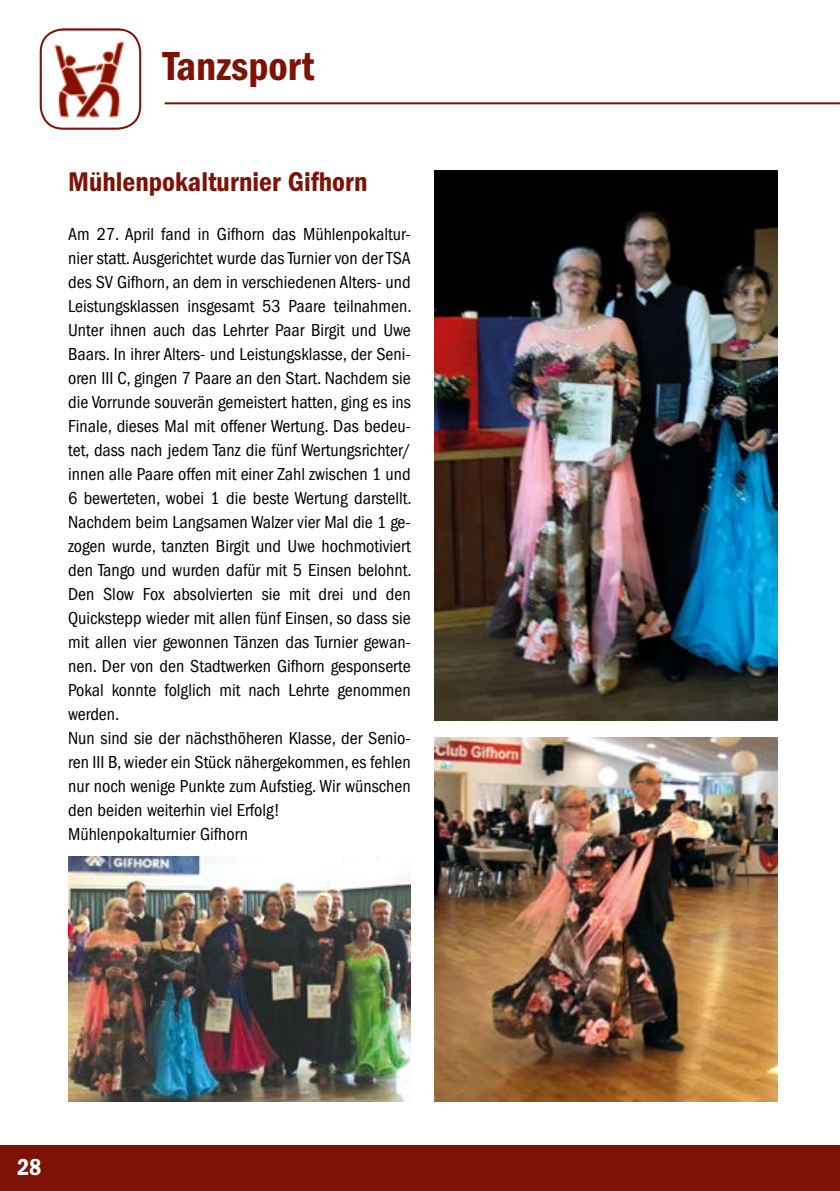
<style>
.page{position:relative;width:840px;height:1191px;background:#fff}
.page>*{position:absolute;margin:0;border:0;box-sizing:border-box;transform-origin:0 0}
.t1{font:600 condensed 42px "Franklin Gothic";color:#7d1206}
.t2{font:600 condensed 28px "Franklin Gothic";color:#7d1206}
.t3{font:600 condensed 24px "Franklin Gothic";color:#fff}
.t4{font:condensed 18px/24px "Franklin Gothic";color:#000}
</style>
<div class="page">
<div style="left:0;top:1145px;width:839px;height:46px;background:#7d1206"></div>
<img style="left:68px;top:856px;width:342px;height:245px">
<img style="left:434px;top:170px;width:343px;height:551px">
<img style="left:434px;top:737px;width:343px;height:364px">
<hr style="left:164px;top:102px;width:675px;height:2px;background:#7d1206">
<img style="left:41px;top:29px;width:99px;height:100px">
<div style="left:40px;top:28px;width:101px;height:102px;border:2px solid #7d1206;border-radius:23px"></div>
<h1 class="t1" style="left:163px;top:42px;width:153px">Tanzsport</h1>
<h2 class="t2" style="left:68px;top:166px;width:301px">Mühlenpokalturnier Gifhorn</h2>
<p class="t4" style="left:68px;top:222px;width:345px">Am 27. April fand in Gifhorn das Mühlenpokaltur&shy;nier statt. Ausgerichtet wurde das Turnier von der TSA des SV Gifhorn, an dem in verschiedenen Alters- und Leistungsklassen insgesamt 53 Paare teilnahmen.<br>Unter ihnen auch das Lehrter Paar Birgit und Uwe Baars. In ihrer Alters- und Leistungsklasse, der Seni&shy;oren III C, gingen 7 Paare an den Start. Nachdem sie die Vorrunde souverän gemeistert hatten, ging es ins Finale, dieses Mal mit offener Wertung. Das bedeu&shy;tet, dass nach jedem Tanz die fünf Wertungsrichter/ innen alle Paare offen mit einer Zahl zwischen 1 und 6 bewerteten, wobei 1 die beste Wertung darstellt.<br>Nachdem beim Langsamen Walzer vier Mal die 1 ge&shy;zogen wurde, tanzten Birgit und Uwe hochmotiviert den Tango und wurden dafür mit 5 Einsen belohnt.<br>Den Slow Fox absolvierten sie mit drei und den Quickstepp wieder mit allen fünf Einsen, so dass sie mit allen vier gewonnen Tänzen das Turnier gewan&shy;nen. Der von den Stadtwerken Gifhorn gesponserte Pokal konnte folglich mit nach Lehrte genommen werden.<br>Nun sind sie der nächsthöheren Klasse, der Senio&shy;ren III B, wieder ein Stück nähergekommen, es fehlen nur noch wenige Punkte zum Aufstieg. Wir wünschen den beiden weiterhin viel Erfolg!<br>Mühlenpokalturnier Gifhorn</p>
<h3 class="t3" style="left:17px;top:1153px;width:26px">28</h3>
</div>
